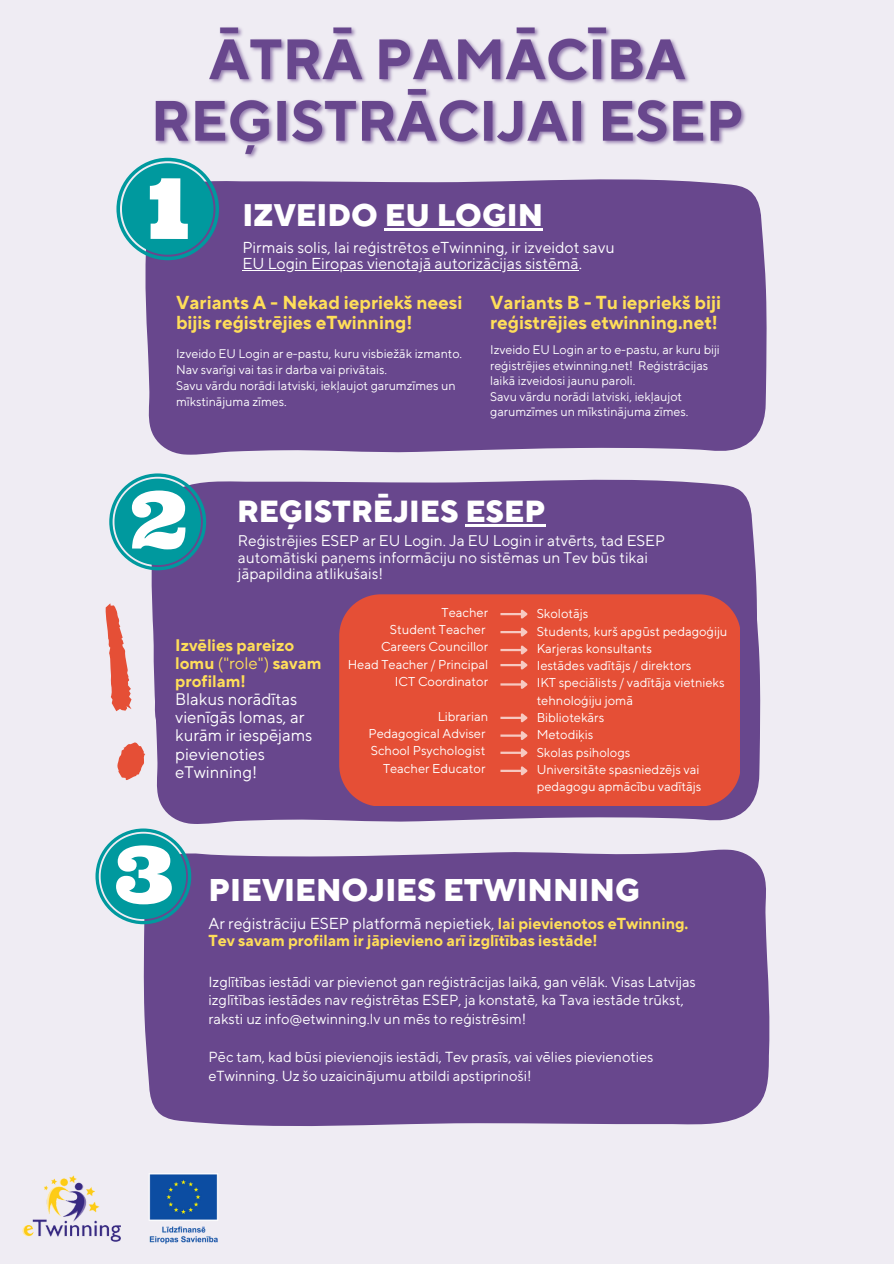
<style>
.page{position:relative;width:894px;height:1264px;background:#fff}
.page>*{position:absolute;margin:0;border:0;box-sizing:border-box;transform-origin:0 0}
.t1{font:800 31.35px "TT Norms Pro";color:#fff}
.t2{font:800 31.05px "TT Norms Pro";color:#fff}
.t3{font:800 30.3px "TT Norms Pro";color:#fff}
.t4{font:700 18.75px/19.6px "TT Norms Pro";color:#ffde59}
.t5{font:16.65px/18px "TT Norms Pro";color:#fff}
.t6{font:700 16.65px/18px "TT Norms Pro";color:#ffde59}
.t7{font:700 15.9px/16.8px "TT Norms Pro";color:#ffde59}
.t8{font:15.75px/16.8px "TT Norms Pro";color:#fff}
.t9{font:15.45px/16.4px "TT Norms Pro";color:#fff}
.t10{font:14.55px/18.8px "TT Norms Pro";color:#fff}
.t11{font:12.75px/17.2px "TT Norms Pro";color:#fff;text-align:right}
.t12{font:12.45px/15.6px "TT Norms Pro";color:#fff}
.s1{font-weight:400}
.s2{font-weight:400;color:#fff}
</style>
<div class="page">
<div style="left:0;top:0;width:893px;height:1263px;background:#efecf3"></div>
<div style="left:143px;top:849px;width:627px;height:277px;background:#68478d"></div>
<svg style="left:95px;top:828px;width:96px;height:96px"></svg>
<div style="left:151px;top:479px;width:604px;height:146px;background:#68478d"></div>
<div style="left:153px;top:553px;width:607px;height:271px;background:#68478d"></div>
<svg style="left:105px;top:603px;width:26px;height:108px"></svg>
<svg style="left:117px;top:742px;width:28px;height:38px"></svg>
<div style="left:339px;top:594px;width:400px;height:211px;background:#e54f36"></div>
<svg style="left:109px;top:473px;width:97px;height:97px"></svg>
<hr style="left:500px;top:613px;width:21px;height:2px;background:#fff">
<svg style="left:518px;top:609px;width:9px;height:9px"></svg>
<hr style="left:500px;top:631px;width:21px;height:2px;background:#fff">
<svg style="left:518px;top:627px;width:9px;height:9px"></svg>
<hr style="left:500px;top:649px;width:21px;height:2px;background:#fff">
<svg style="left:518px;top:645px;width:9px;height:9px"></svg>
<hr style="left:500px;top:664px;width:21px;height:2px;background:#fff">
<svg style="left:518px;top:660px;width:9px;height:10px"></svg>
<hr style="left:500px;top:683px;width:21px;height:2px;background:#fff">
<svg style="left:518px;top:679px;width:9px;height:10px"></svg>
<hr style="left:500px;top:716px;width:21px;height:3px;background:#fff">
<svg style="left:518px;top:713px;width:9px;height:9px"></svg>
<hr style="left:500px;top:734px;width:21px;height:2px;background:#fff">
<svg style="left:518px;top:730px;width:9px;height:10px"></svg>
<hr style="left:500px;top:751px;width:21px;height:3px;background:#fff">
<svg style="left:518px;top:748px;width:9px;height:9px"></svg>
<hr style="left:500px;top:769px;width:21px;height:3px;background:#fff">
<svg style="left:518px;top:766px;width:9px;height:9px"></svg>
<hr style="left:465px;top:523px;width:80px;height:3px;background:#fff">
<img style="left:149px;top:1173px;width:69px;height:71px">
<img style="left:22px;top:1175px;width:98px;height:66px">
<img style="left:155px;top:27px;width:591px;height:131px">
<div style="left:145px;top:179px;width:621px;height:275px;background:#68478d"></div>
<svg style="left:116px;top:158px;width:103px;height:102px"></svg>
<hr style="left:384px;top:228px;width:159px;height:2px;background:#fff">
<hr style="left:242px;top:270px;width:336px;height:1px;background:#fff">
<h2 class="t2" style="left:242px;top:196px;width:302px">IZVEIDO EU LOGIN</h2>
<p class="t8" style="left:242px;top:239px;width:374px">Pirmais solis, lai reģistrētos eTwinning, ir izveidot savu<br>EU Login Eiropas vienotajā autorizācijas sistēmā.</p>
<h3 class="t4" style="left:176px;top:293px;width:288px">Variants A - Nekad iepriekš neesi bijis reģistrējies eTwinning!</h3>
<p class="t12" style="left:176px;top:346px;width:287px">Izveido EU Login ar e-pastu, kuru visbiežāk izmanto.<br>Nav svarīgi vai tas ir darba vai privātais.<br>Savu vārdu norādi latviski, iekļaujot garumzīmes un mīkstinājuma zīmes.</p>
<h3 class="t4" style="left:490px;top:293px;width:232px;line-height:20.2px">Variants B - Tu iepriekš biji reģistrējies etwinning.net!</h3>
<p class="t12" style="left:490px;top:342px;width:231px">Izveido EU Login ar to e-pastu, ar kuru biji reģistrējies etwinning.net! Reģistrācijas laikā izveidosi jaunu paroli.<br>Savu vārdu norādi latviski, iekļaujot garumzīmes un mīkstinājuma zīmes.</p>
<h3 class="t3" style="left:237px;top:493px;width:310px">REĢISTRĒJIES ESEP</h3>
<p class="t9" style="left:238px;top:533px;width:428px">Reģistrējies ESEP ar EU Login. Ja EU Login ir atvērts, tad ESEP automātiski paņems informāciju no sistēmas un Tev būs tikai jāpapildina atlikušais!</p>
<h3 class="t6" style="left:175px;top:637px;width:148px">Izvēlies pareizo lomu <span class="s1">("role")</span> savam profilam!</h3>
<h3 class="t5" style="left:175px;top:691px;width:139px">Blakus norādītas vienīgās lomas, ar kurām ir iespējams pievienoties eTwinning!</h3>
<p class="t11" style="left:347px;top:604px;width:142px">Teacher<br>Student Teacher<br>Careers Councillor<br>Head Teacher / Principal<br>ICT Coordinator</p>
<p class="t11" style="left:368px;top:708px;width:121px">Librarian<br>Pedagogical Adviser<br>School Psychologist<br>Teacher Educator</p>
<p class="t11" style="left:536px;top:605px;width:192px;text-align:left">Skolotājs<br>Students, kurš apgūst pedagoģiju<br>Karjeras konsultants<br>Iestādes vadītājs / direktors<br>IKT speciālists / vadītāja vietnieks tehnoloģiju jomā<br>Bibliotekārs<br>Metodiķis<br>Skolas psihologs<br>Universitāte spasniedzējs vai pedagogu apmācību vadītājs</p>
<h1 class="t1" style="left:208px;top:870px;width:433px">PIEVIENOJIES ETWINNING</h1>
<p class="t7" style="left:208px;top:916px;width:481px"><span class="s2">Ar reģistrāciju ESEP platformā nepietiek,</span> lai pievienotos eTwinning.<br>Tev savam profilam ir jāpievieno arī izglītības iestāde!</p>
<p class="t10" style="left:208px;top:972px;width:488px">Izglītības iestādi var pievienot gan reģistrācijas laikā, gan vēlāk. Visas Latvijas izglītības iestādes nav reģistrētas ESEP, ja konstatē, ka Tava iestāde trūkst, raksti uz info@etwinning.lv un mēs to reģistrēsim!</p>
<p class="t10" style="left:208px;top:1047px;width:446px">Pēc tam, kad būsi pievienojis iestādi, Tev prasīs, vai vēlies pievienoties eTwinning. Uz šo uzaicinājumu atbildi apstiprinoši!</p>
</div>
